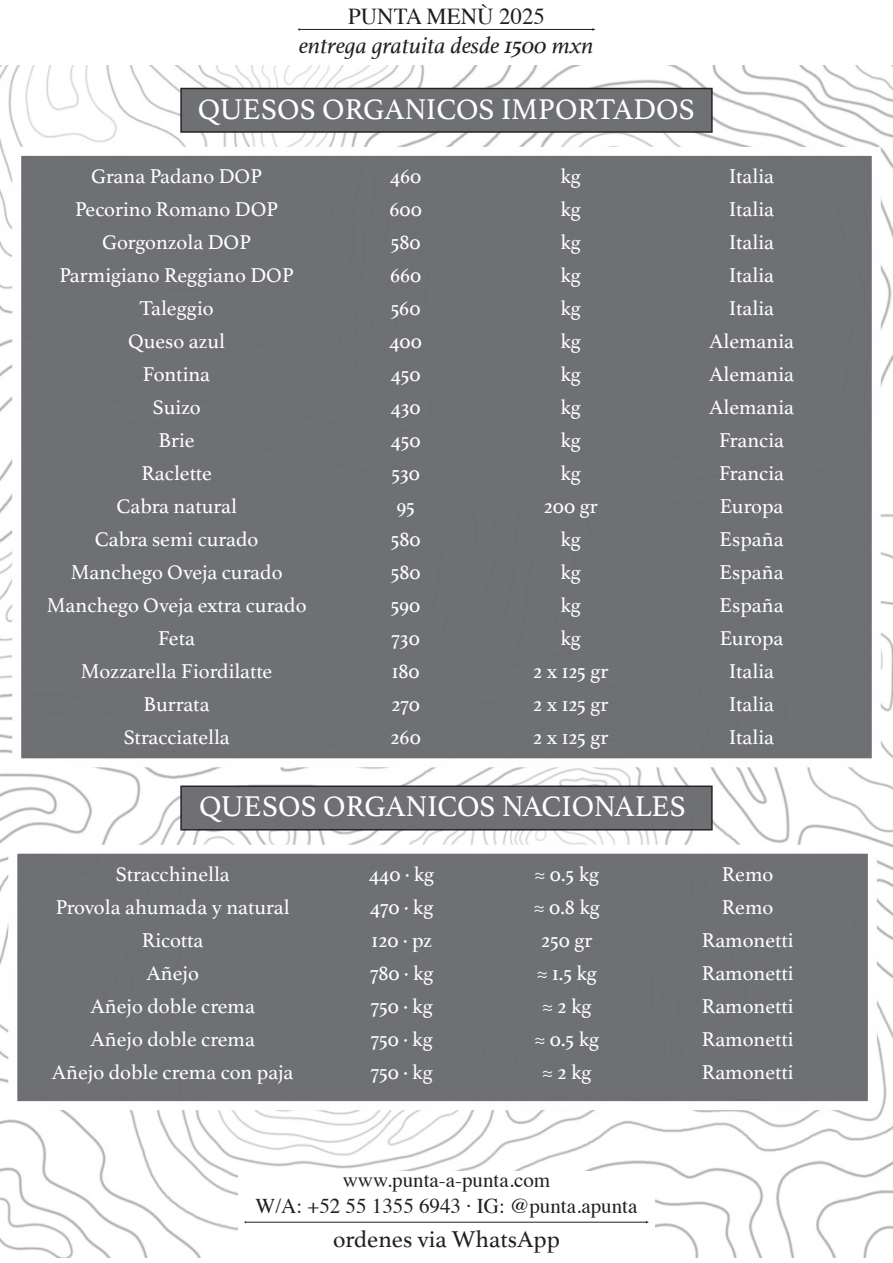
<style>
.page{position:relative;width:893px;height:1263px;background:#fff}
.page>*{position:absolute;margin:0;border:0;box-sizing:border-box;transform-origin:0 0}
.t1{font:30px "Athelas";color:#fff}
.t2{font:italic 24px "Athelas";color:#231f20}
.t3{font:24px "Athelas";color:#231f20}
.t4{font:22.8px "Times";color:#231f20}
.t5{font:21px/33px "Athelas";color:#fff;text-align:center}
.t6{font:21px/25.2px "Times";color:#231f20;text-align:center}
</style>
<div class="page">
<img style="left:0;top:66px;width:893px;height:1191px">
<div style="left:238px;top:1171px;width:417px;height:88px;background:#fff"></div>
<hr style="left:245px;top:1222px;width:402px;height:1px;background:#231f20">
<div style="left:180px;top:88px;width:533px;height:45px;background:#6c6d70;border:2px solid #231f20"></div>
<div style="left:12px;top:147px;width:869px;height:620px;background:#6c6d70;border:9px solid #fff"></div>
<div style="left:180px;top:785px;width:533px;height:45px;background:#6c6d70;border:2px solid #231f20"></div>
<div style="left:8px;top:845px;width:869px;height:265px;background:#6c6d70;border:9px solid #fff"></div>
<hr style="left:299px;top:29px;width:294px;height:1px;background:#231f20">
<p class="t4" style="left:348px;top:-5px;width:198px">PUNTA MENÙ 2025</p>
<p class="t2" style="left:299px;top:27px;width:296px">entrega gratuita desde 1500 mxn</p>
<h1 class="t1" style="left:198px;top:85px;width:499px">QUESOS ORGANICOS IMPORTADOS</h1>
<p class="t5" style="left:47px;top:159px;width:261px">Grana Padano DOP<br>Pecorino Romano DOP<br>Gorgonzola DOP<br>Parmigiano Reggiano DOP<br>Taleggio<br>Queso azul<br>Fontina<br>Suizo<br>Brie<br>Raclette<br>Cabra natural<br>Cabra semi curado<br>Manchego Oveja curado<br>Manchego Oveja extra curado<br>Feta<br>Mozzarella Fiordilatte<br>Burrata<br>Stracciatella</p>
<p class="t5" style="left:533px;top:159px;width:77px">kg<br>kg<br>kg<br>kg<br>kg<br>kg<br>kg<br>kg<br>kg<br>kg<br>200 gr kg<br>kg<br>kg<br>kg<br>2 x 125 gr<br>2 x 125 gr<br>2 x 125 gr</p>
<p class="t5" style="left:389px;top:159px;width:34px">460<br>600<br>580<br>660<br>560<br>400<br>450<br>430<br>450<br>530<br>95<br>580<br>580<br>590<br>730<br>180<br>270<br>260</p>
<p class="t5" style="left:709px;top:159px;width:87px">Italia<br>Italia<br>Italia<br>Italia<br>Italia<br>Alemania<br>Alemania<br>Alemania<br>Francia<br>Francia<br>Europa<br>España<br>España<br>España<br>Europa<br>Italia<br>Italia<br>Italia</p>
<h1 class="t1" style="left:199px;top:783px;width:489px">QUESOS ORGANICOS NACIONALES</h1>
<p class="t5" style="left:52px;top:857px;width:243px">Stracchinella<br>Provola ahumada y natural<br>Ricotta<br>Añejo<br>Añejo doble crema<br>Añejo doble crema<br>Añejo doble crema con paja</p>
<p class="t5" style="left:534px;top:857px;width:68px">≈ 0.5 kg ≈ 0.8 kg<br>250 gr ≈ 1.5 kg ≈ 2 kg<br>≈ 0.5 kg ≈ 2 kg</p>
<p class="t5" style="left:369px;top:857px;width:67px;text-align:justify">440 · kg 470 · kg 120 · pz 780 · kg 750 · kg 750 · kg 750 · kg</p>
<p class="t5" style="left:702px;top:857px;width:93px">Remo<br>Remo<br>Ramonetti<br>Ramonetti<br>Ramonetti<br>Ramonetti<br>Ramonetti</p>
<p class="t6" style="left:256px;top:1166px;width:383px">www.punta-a-punta.com<br>W/A: +52 55 1355 6943 · IG: @punta.apunta</p>
<p class="t3" style="left:333px;top:1220px;width:228px">ordenes via WhatsApp</p>
</div>
